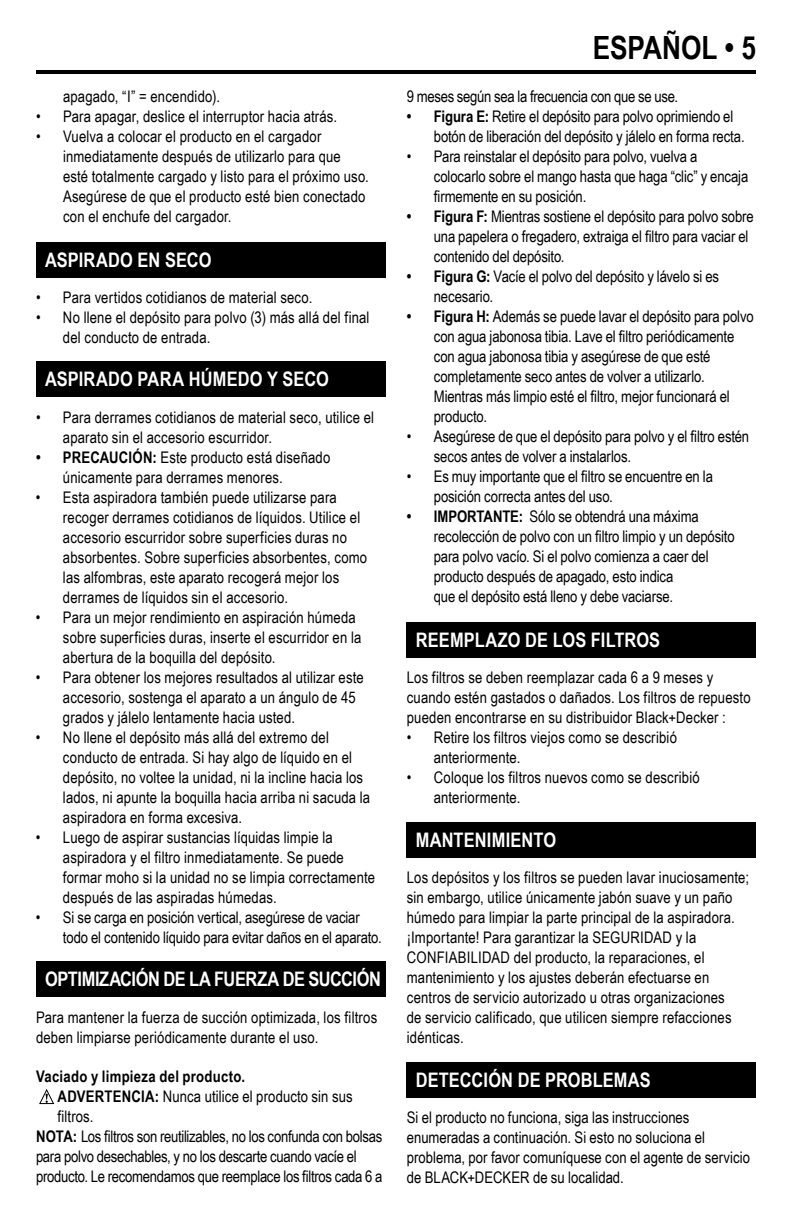
<style>
.page{position:relative;width:792px;height:1224px;background:#fff}
.page>*{position:absolute;margin:0;border:0;box-sizing:border-box;transform-origin:0 0}
.t1{font:700 32px "Arial Narrow";letter-spacing:-.005em;color:#000}
.t2{font:700 20px "Arial Narrow";letter-spacing:.005em;color:#fff}
.t3{font:700 20px "Arial Narrow";letter-spacing:-.02em;color:#fff}
.t4{font:16px/20px "Arial Narrow";letter-spacing:.01em;color:#000}
.t5{font:16px/20px "Arial Narrow";letter-spacing:-.01em;color:#000}
.t6{font:16px "Arial Narrow";letter-spacing:-.02em;color:#000}
.t7{font:700 16px "Arial Narrow";letter-spacing:.015em;color:#000}
.s1{font-weight:700}
</style>
<div class="page">
<hr style="left:36px;top:70px;width:720px;height:4px;background:#000">
<div style="left:36px;top:242px;width:349px;height:36px;background:#000"></div>
<div style="left:36px;top:361px;width:349px;height:36px;background:#000"></div>
<div style="left:36px;top:961px;width:349px;height:36px;background:#000"></div>
<svg style="left:39px;top:1089px;width:15px;height:16px"></svg>
<div style="left:407px;top:622px;width:349px;height:36px;background:#000"></div>
<div style="left:407px;top:822px;width:349px;height:36px;background:#000"></div>
<div style="left:407px;top:1062px;width:349px;height:36px;background:#000"></div>
<p class="t4" style="left:63px;top:85px;width:159px">apagado, “I” = encendido).</p>
<p class="t4" style="left:36px;top:105px;width:303px">• Para apagar, deslice el interruptor hacia atrás.</p>
<p class="t4" style="left:63px;top:125px;width:307px;text-indent:-27px">• Vuelva a colocar el producto en el cargador inmediatamente después de utilizarlo para que esté totalmente cargado y listo para el próximo uso.<br>Asegúrese de que el producto esté bien conectado con el enchufe del cargador.</p>
<p class="t2" style="left:45px;top:245px;width:168px">ASPIRADO EN SECO</p>
<p class="t4" style="left:36px;top:287px;width:278px">• Para vertidos cotidianos de material seco.</p>
<p class="t4" style="left:63px;top:307px;width:308px;text-indent:-27px">• No llene el depósito para polvo (3) más allá del final del conducto de entrada.</p>
<p class="t2" style="left:45px;top:364px;width:286px">ASPIRADO PARA HÚMEDO Y SECO</p>
<p class="t4" style="left:63px;top:407px;width:313px;text-indent:-27px">• Para derrames cotidianos de material seco, utilice el aparato sin el accesorio escurridor.</p>
<p class="t4" style="left:63px;top:447px;width:269px;text-indent:-27px"><span class="s1">• PRECAUCIÓN:</span> Este producto está diseñado únicamente para derrames menores.</p>
<p class="t4" style="left:63px;top:487px;width:306px;text-indent:-27px">• Esta aspiradora también puede utilizarse para recoger derrames cotidianos de líquidos. Utilice el accesorio escurridor sobre superficies duras no absorbentes. Sobre superficies absorbentes, como las alfombras, este aparato recogerá mejor los derrames de líquidos sin el accesorio.</p>
<p class="t4" style="left:63px;top:607px;width:300px;text-indent:-27px">• Para un mejor rendimiento en aspiración húmeda sobre superficies duras, inserte el escurridor en la abertura de la boquilla del depósito.</p>
<p class="t4" style="left:63px;top:667px;width:302px;text-indent:-27px">• Para obtener los mejores resultados al utilizar este accesorio, sostenga el aparato a un ángulo de 45 grados y jálelo lentamente hacia usted.</p>
<p class="t4" style="left:63px;top:727px;width:309px;text-indent:-27px">• No llene el depósito más allá del extremo del conducto de entrada. Si hay algo de líquido en el depósito, no voltee la unidad, ni la incline hacia los lados, ni apunte la boquilla hacia arriba ni sacuda la aspiradora en forma excesiva.</p>
<p class="t4" style="left:63px;top:827px;width:314px;text-indent:-27px">• Luego de aspirar sustancias líquidas limpie la aspiradora y el filtro inmediatamente. Se puede formar moho si la unidad no se limpia correctamente después de las aspiradas húmedas.</p>
<p class="t5" style="left:63px;top:907px;width:320px;text-indent:-27px">• Si se carga en posición vertical, asegúrese de vaciar todo el contenido líquido para evitar daños en el aparato.</p>
<p class="t3" style="left:45px;top:964px;width:338px">OPTIMIZACIÓN DE LA FUERZA DE SUCCIÓN</p>
<p class="t4" style="left:36px;top:1007px;width:343px">Para mantener la fuerza de succión optimizada, los filtros deben limpiarse periódicamente durante el uso.</p>
<p class="t7" style="left:36px;top:1065px;width:211px">Vaciado y limpieza del producto.</p>
<p class="t4" style="left:58px;top:1086px;width:297px"><span class="s1">ADVERTENCIA:</span> Nunca utilice el producto sin sus</p>
<p class="t4" style="left:58px;top:1106px;width:38px">filtros.</p>
<p class="t6" style="left:36px;top:1125px;width:348px"><span class="s1">NOTA:</span> Los filtros son reutilizables, no los confunda con bolsas</p>
<p class="t6" style="left:36px;top:1145px;width:322px">para polvo desechables, y no los descarte cuando vacíe el</p>
<p class="t6" style="left:36px;top:1165px;width:348px">producto. Le recomendamos que reemplace los filtros cada 6 a</p>
<h1 class="t1" style="left:593px;top:24px;width:165px">ESPAÑOL • 5</h1>
<p class="t6" style="left:407px;top:84px;width:273px">9 meses según sea la frecuencia con que se use.</p>
<p class="t5" style="left:434px;top:105px;width:312px;text-indent:-27px"><span class="s1">• Figura E:</span> Retire el depósito para polvo oprimiendo el botón de liberación del depósito y jálelo en forma recta.</p>
<p class="t5" style="left:434px;top:145px;width:316px;text-indent:-27px">• Para reinstalar el depósito para polvo, vuelva a colocarlo sobre el mango hasta que haga “clic” y encaja firmemente en su posición.</p>
<p class="t5" style="left:434px;top:205px;width:322px;text-indent:-27px"><span class="s1">• Figura F:</span> Mientras sostiene el depósito para polvo sobre una papelera o fregadero, extraiga el filtro para vaciar el contenido del depósito.</p>
<p class="t5" style="left:434px;top:265px;width:287px;text-indent:-27px"><span class="s1">• Figura G:</span> Vacíe el polvo del depósito y lávelo si es necesario.</p>
<p class="t5" style="left:434px;top:305px;width:321px;text-indent:-27px"><span class="s1">• Figura H:</span> Además se puede lavar el depósito para polvo con agua jabonosa tibia. Lave el filtro periódicamente con agua jabonosa tibia y asegúrese de que esté completamente seco antes de volver a utilizarlo.<br>Mientras más limpio esté el filtro, mejor funcionará el producto.</p>
<p class="t5" style="left:434px;top:425px;width:317px;text-indent:-27px">• Asegúrese de que el depósito para polvo y el filtro estén secos antes de volver a instalarlos.</p>
<p class="t5" style="left:434px;top:465px;width:281px;text-indent:-27px">• Es muy importante que el filtro se encuentre en la posición correcta antes del uso.</p>
<p class="t5" style="left:434px;top:505px;width:302px;text-indent:-27px"><span class="s1">• IMPORTANTE:</span> Sólo se obtendrá una máxima recolección de polvo con un filtro limpio y un depósito para polvo vacío. Si el polvo comienza a caer del producto después de apagado, esto indica<br>que el depósito está lleno y debe vaciarse.</p>
<p class="t2" style="left:416px;top:625px;width:246px">REEMPLAZO DE LOS FILTROS</p>
<p class="t4" style="left:407px;top:667px;width:345px">Los filtros se deben reemplazar cada 6 a 9 meses y cuando estén gastados o dañados. Los filtros de repuesto pueden encontrarse en su distribuidor Black+Decker :</p>
<p class="t4" style="left:434px;top:727px;width:245px;text-indent:-27px">• Retire los filtros viejos como se describió anteriormente.</p>
<p class="t4" style="left:434px;top:767px;width:267px;text-indent:-27px">• Coloque los filtros nuevos como se describió anteriormente.</p>
<p class="t2" style="left:416px;top:825px;width:142px">MANTENIMIENTO</p>
<p class="t4" style="left:407px;top:867px;width:344px">Los depósitos y los filtros se pueden lavar inuciosamente; sin embargo, utilice únicamente jabón suave y un paño húmedo para limpiar la parte principal de la aspiradora. ¡Importante! Para garantizar la SEGURIDAD y la CONFIABILIDAD del producto, la reparaciones, el mantenimiento y los ajustes deberán efectuarse en centros de servicio autorizado u otras organizaciones<br>de servicio calificado, que utilicen siempre refacciones idénticas.</p>
<p class="t2" style="left:416px;top:1065px;width:236px">DETECCIÓN DE PROBLEMAS</p>
<p class="t4" style="left:407px;top:1107px;width:345px">Si el producto no funciona, siga las instrucciones enumeradas a continuación. Si esto no soluciona el problema, por favor comuníquese con el agente de servicio de BLACK+DECKER de su localidad.</p>
</div>
